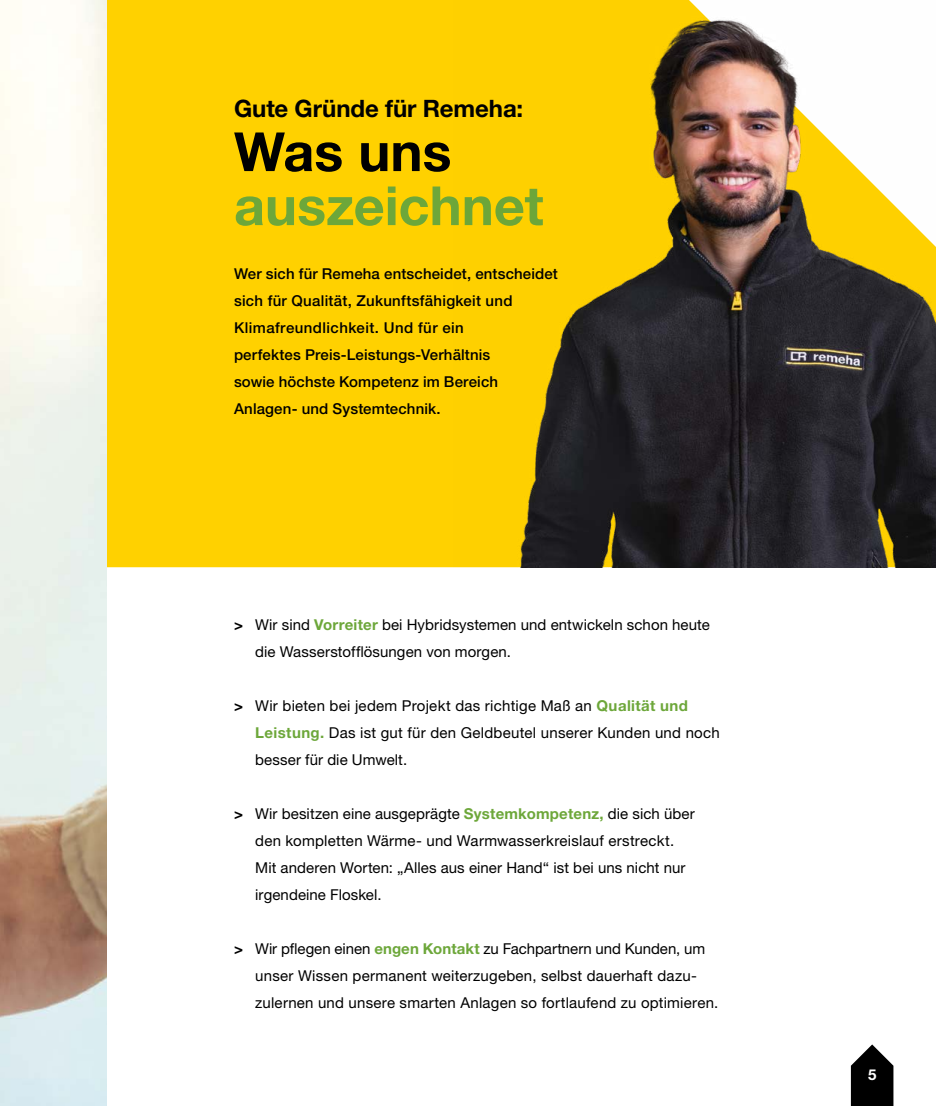
<style>
.page{position:relative;width:936px;height:1106px;background:#fff}
.page>*{position:absolute;margin:0;border:0;box-sizing:border-box;transform-origin:0 0}
.t1{font:700 54px "Helvetica Neue LT Pro";color:#6da73a}
.t2{font:700 54px "Helvetica Neue LT Pro";color:#000}
.t3{font:700 24px "Helvetica Neue LT Pro";letter-spacing:-.005em;color:#000}
.t4{font:15px/27px "Helvetica Neue LT Pro";letter-spacing:.01em;color:#000}
.t5{font:500 15px/27px "Helvetica Neue LT Pro";letter-spacing:.01em;color:#000}
.t6{font:700 15px "Helvetica Neue LT Pro";color:#fff}
.s1{font-weight:700}
.s2{font-weight:700;color:#6da73a}
</style>
<div class="page">
<div style="left:106px;top:0;width:347px;height:567px;background:#ffd100"></div>
<img style="left:0;top:0;width:106px;height:1106px">
<img style="left:453px;top:0;width:482px;height:567px">
<svg style="left:850px;top:1044px;width:43px;height:62px"></svg>
<h2 class="t3" style="left:234px;top:94px;width:291px">Gute Gründe für Remeha:</h2>
<h1 class="t2" style="left:234px;top:118px;width:219px">Was uns</h1>
<h1 class="t1" style="left:234px;top:172px;width:311px">auszeichnet</h1>
<p class="t5" style="left:234px;top:260px;width:325px">Wer sich für Remeha entscheidet, entscheidet sich für Qualität, Zukunftsfähigkeit und Klimafreundlichkeit. Und für ein<br>perfektes Preis-Leistungs-Verhältnis<br>sowie höchste Kompetenz im Bereich Anlagen- und Systemtechnik.</p>
<p class="t4" style="left:255px;top:611px;width:456px;text-indent:-21px"><span class="s1">&gt;</span> Wir sind <span class="s2">Vorreiter</span> bei Hybridsystemen und entwickeln schon heute die Wasserstofflösungen von morgen.</p>
<p class="t4" style="left:255px;top:692px;width:466px;text-indent:-21px"><span class="s1">&gt;</span> Wir bieten bei jedem Projekt das richtige Maß an <span class="s2">Qualität und<br>Leistung.</span> Das ist gut für den Geldbeutel unserer Kunden und noch besser für die Umwelt.</p>
<p class="t4" style="left:255px;top:800px;width:441px;text-indent:-21px"><span class="s1">&gt;</span> Wir besitzen eine ausgeprägte <span class="s2">Systemkompetenz,</span> die sich über den kompletten Wärme- und Warmwasserkreislauf erstreckt.<br>Mit anderen Worten: „Alles aus einer Hand“ ist bei uns nicht nur irgendeine Floskel.</p>
<p class="t4" style="left:255px;top:935px;width:464px;text-indent:-21px"><span class="s1">&gt;</span> Wir pflegen einen <span class="s2">engen Kontakt</span> zu Fachpartnern und Kunden, um unser Wissen permanent weiterzugeben, selbst dauerhaft dazu-- zulernen und unsere smarten Anlagen so fortlaufend zu optimieren.</p>
<p class="t6" style="left:867px;top:1065px;width:10px">5</p>
</div>
